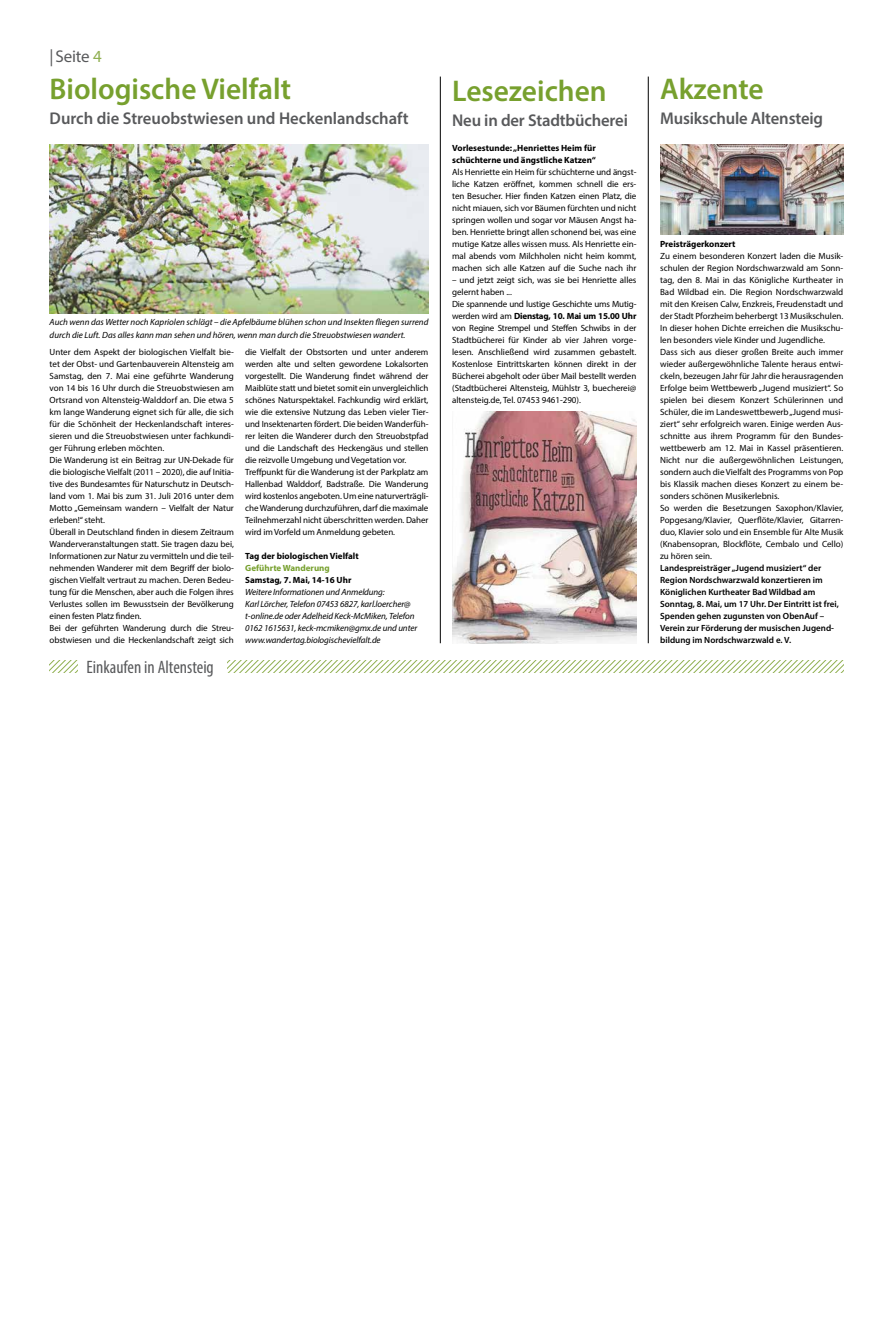
<style>
.page{position:relative;width:893px;height:1333px;background:#fff}
.page>*{position:absolute;margin:0;border:0;box-sizing:border-box;transform-origin:0 0}
.t1{font:600 30px "Myriad Pro";color:#77a02e}
.t2{font:condensed 18px "Myriad Pro";color:#58595b}
.t3{font:600 17px "Myriad Pro";letter-spacing:-.01em;color:#58595b}
.t4{font:17px "Myriad Pro";letter-spacing:-.01em;color:#58595b}
.t5{font:9px/12px "Myriad Pro";letter-spacing:-.005em;color:#000}
.t6{font:italic 9px/12px "Myriad Pro";letter-spacing:-.01em;color:#000}
.t7{font:600 9px/12px "Myriad Pro";color:#000}
.t8{font:700 9px/12px "Myriad Pro";color:#000}
.t9{font:700 9px "Myriad Pro";color:#77a02e}
.s1{color:#8faf50}
.s2{font-weight:700}
</style>
<div class="page">
<hr style="left:440px;top:77px;width:1px;height:566px;background:#000">
<svg style="left:50px;top:660px;width:794px;height:12px"></svg>
<div style="left:78px;top:659px;width:149px;height:18px;background:#fff"></div>
<hr style="left:648px;top:77px;width:1px;height:566px;background:#000">
<img style="left:660px;top:144px;width:183px;height:91px">
<img style="left:452px;top:411px;width:184px;height:232px">
<img style="left:50px;top:144px;width:378px;height:170px">
<h3 class="t4" style="left:50px;top:46px;width:54px">|Seite <span class="s1">4</span></h3>
<h1 class="t1" style="left:50px;top:70px;width:243px">Biologische Vielfalt</h1>
<h3 class="t3" style="left:50px;top:108px;width:361px">Durch die Streuobstwiesen und Heckenlandschaft</h3>
<p class="t6" style="left:50px;top:316px;width:380px">Auch wenn das Wetter noch Kapriolen schlägt – die Apfelbäume blühen schon und Insekten fliegen surrend durch die Luft. Das alles kann man sehen und hören, wenn man durch die Streuobstwiesen wandert.</p>
<p class="t5" style="left:50px;top:346px;width:186px">Unter dem Aspekt der biologischen Vielfalt bie&shy;tet der Obst- und Gartenbauverein Altensteig am Samstag, den 7. Mai eine geführte Wanderung von 14 bis 16 Uhr durch die Streuobstwiesen am Ortsrand von Altensteig-Walddorf an. Die etwa 5 km lange Wanderung eignet sich für alle, die sich für die Schönheit der Heckenlandschaft interes&shy;sieren und die Streuobstwiesen unter fachkundi&shy;ger Führung erleben möchten.<br>Die Wanderung ist ein Beitrag zur UN-Dekade für die biologische Vielfalt (2011 – 2020), die auf Initia&shy;tive des Bundesamtes für Naturschutz in Deutsch&shy;land vom 1. Mai bis zum 31. Juli 2016 unter dem Motto „Gemeinsam wandern – Vielfalt der Natur erleben!“ steht.<br>Überall in Deutschland finden in diesem Zeitraum Wanderveranstaltungen statt. Sie tragen dazu bei, Informationen zur Natur zu vermitteln und die teil&shy;nehmenden Wanderer mit dem Begriff der biolo&shy;gischen Vielfalt vertraut zu machen. Deren Bedeu&shy;tung für die Menschen, aber auch die Folgen ihres Verlustes sollen im Bewusstsein der Bevölkerung einen festen Platz finden.<br>Bei der geführten Wanderung durch die Streu&shy;obstwiesen und die Heckenlandschaft zeigt sich</p>
<p class="t5" style="left:245px;top:346px;width:185px">die Vielfalt der Obstsorten und unter anderem werden alte und selten gewordene Lokalsorten vorgestellt. Die Wanderung findet während der Maiblüte statt und bietet somit ein unvergleichlich schönes Naturspektakel. Fachkundig wird erklärt, wie die extensive Nutzung das Leben vieler Tier&shy;und Insektenarten fördert. Die beiden Wanderfüh&shy;rer leiten die Wanderer durch den Streuobstpfad und die Landschaft des Heckengäus und stellen die reizvolle Umgebung und Vegetation vor.<br>Treffpunkt für die Wanderung ist der Parkplatz am Hallenbad Walddorf, Badstraße. Die Wanderung wird kostenlos angeboten. Um eine naturverträgli&shy;che Wanderung durchzuführen, darf die maximale Teilnehmerzahl nicht überschritten werden. Daher wird im Vorfeld um Anmeldung gebeten.</p>
<p class="t8" style="left:245px;top:549px;width:115px">Tag der biologischen Vielfalt</p>
<p class="t9" style="left:245px;top:562px;width:86px">Geführte Wanderung</p>
<p class="t8" style="left:245px;top:573px;width:108px">Samstag, 7. Mai, 14-16 Uhr</p>
<p class="t6" style="left:245px;top:586px;width:174px">Weitere Informationen und Anmeldung:<br>Karl Lörcher, Telefon 07453 6827, karl.loercher@ t-online.de oder Adelheid Keck-McMiken, Telefon 0162 1615631, keck-mcmiken@gmx.de und unter www.wandertag.biologischevielfalt.de</p>
<h2 class="t2" style="left:86px;top:656px;width:129px">Einkaufen in Altensteig</h2>
<h1 class="t1" style="left:452px;top:71px;width:156px">Lesezeichen</h1>
<h3 class="t3" style="left:452px;top:109px;width:177px">Neu in der Stadtbücherei</h3>
<p class="t8" style="left:452px;top:141px;width:145px">Vorlesestunde: „Henriettes Heim für schüchterne und ängstliche Katzen“</p>
<p class="t5" style="left:452px;top:166px;width:186px;text-align:justify">Als Henriette ein Heim für schüchterne und ängst&shy;liche Katzen eröffnet, kommen schnell die ers&shy;ten Besucher. Hier finden Katzen einen Platz, die nicht miauen, sich vor Bäumen fürchten und nicht springen wollen und sogar vor Mäusen Angst ha&shy;ben. Henriette bringt allen schonend bei, was eine mutige Katze alles wissen muss. Als Henriette ein&shy;mal abends vom Milchholen nicht heim kommt, machen sich alle Katzen auf die Suche nach ihr</p>
<p class="t5" style="left:452px;top:274px;width:186px">– und jetzt zeigt sich, was sie bei Henriette alles gelernt haben ...<br>Die spannende und lustige Geschichte ums Mutig&shy;werden wird am <span class="s2">Dienstag, 10. Mai um 15.00 Uhr </span>von Regine Strempel und Steffen Schwibs in der Stadtbücherei für Kinder ab vier Jahren vorge&shy;lesen. Anschließend wird zusammen gebastelt.<br>Kostenlose Eintrittskarten können direkt in der Bücherei abgeholt oder über Mail bestellt werden (Stadtbücherei Altensteig, Mühlstr 3, buecherei@ altensteig.de, Tel. 07453 9461-290).</p>
<h1 class="t1" style="left:660px;top:70px;width:105px">Akzente</h1>
<h3 class="t3" style="left:660px;top:108px;width:164px">Musikschule Altensteig</h3>
<p class="t8" style="left:660px;top:238px;width:77px">Preisträgerkonzert</p>
<p class="t5" style="left:660px;top:250px;width:185px">Zu einem besonderen Konzert laden die Musik&shy;schulen der Region Nordschwarzwald am Sonn&shy;tag, den 8. Mai in das Königliche Kurtheater in Bad Wildbad ein. Die Region Nordschwarzwald mit den Kreisen Calw, Enzkreis, Freudenstadt und der Stadt Pforzheim beherbergt 13 Musikschulen.<br>In dieser hohen Dichte erreichen die Musikschu&shy;len besonders viele Kinder und Jugendliche.<br>Dass sich aus dieser großen Breite auch immer wieder außergewöhnliche Talente heraus entwi&shy;ckeln, bezeugen Jahr für Jahr die herausragenden Erfolge beim Wettbewerb „Jugend musiziert“. So spielen bei diesem Konzert Schülerinnen und Schüler, die im Landeswettbewerb „Jugend musi&shy;ziert“ sehr erfolgreich waren. Einige werden Aus&shy;schnitte aus ihrem Programm für den Bundes&shy;wettbewerb am 12. Mai in Kassel präsentieren.<br>Nicht nur die außergewöhnlichen Leistungen, sondern auch die Vielfalt des Programms von Pop bis Klassik machen dieses Konzert zu einem be&shy;sonders schönen Musikerlebnis.<br>So werden die Besetzungen Saxophon/Klavier, Popgesang/Klavier, Querflöte/Klavier, Gitarren&shy;duo, Klavier solo und ein Ensemble für Alte Musik (Knabensopran, Blockflöte, Cembalo und Cello) zu hören sein.</p>
<p class="t7" style="left:660px;top:562px;width:180px">Landespreisträger „Jugend musiziert“ der Region Nordschwarzwald konzertieren im Königlichen Kurtheater Bad Wildbad am Sonntag, 8. Mai, um 17 Uhr. Der Eintritt ist frei, Spenden gehen zugunsten von ObenAuf – Verein zur Förderung der musischen Jugend&shy;bildung im Nordschwarzwald e. V.</p>
</div>
